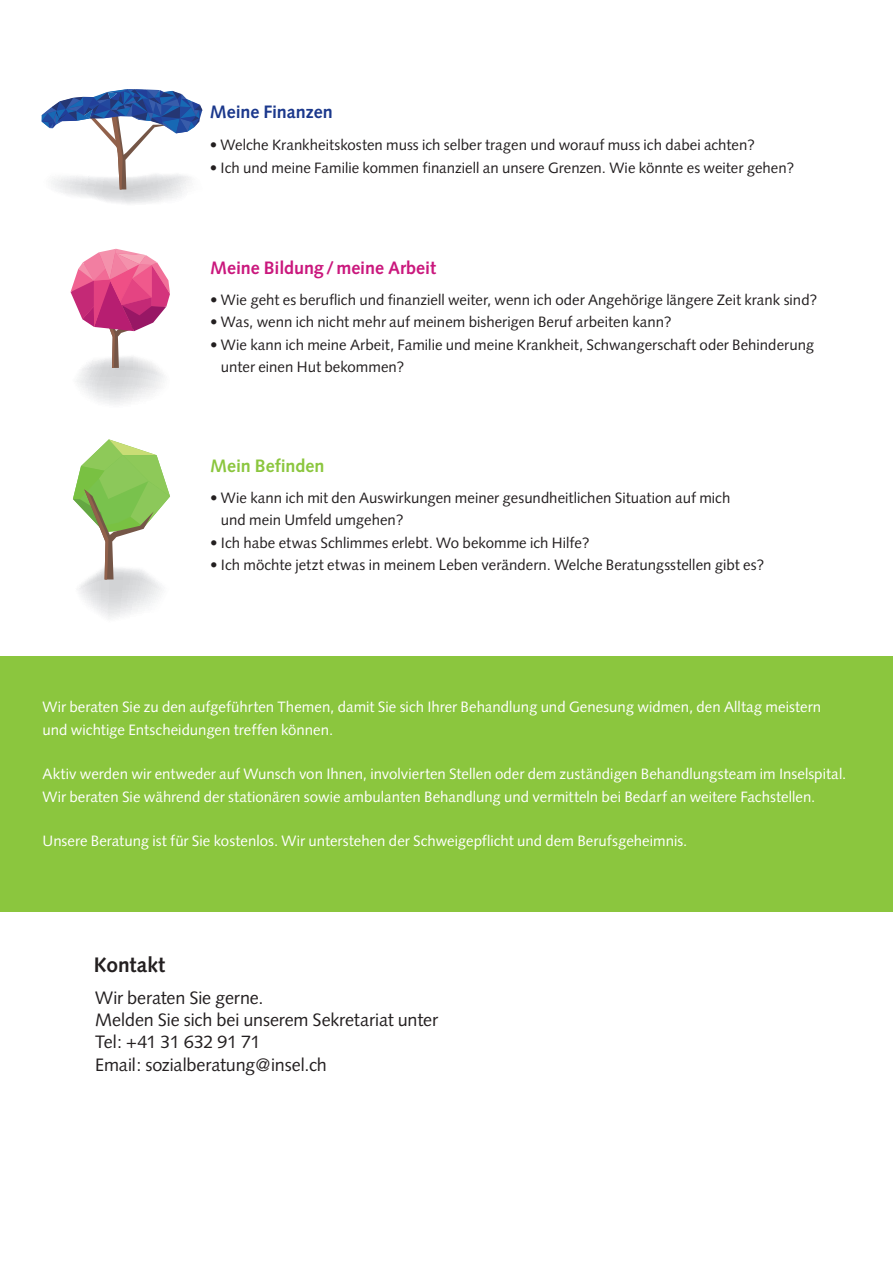
<style>
.page{position:relative;width:893px;height:1263px;background:#fff}
.page>*{position:absolute;margin:0;border:0;box-sizing:border-box;transform-origin:0 0}
.Lauftext{font:700 21px "Syntax";color:#231f20}
.Lauftext_70{font:18px "Syntax";letter-spacing:-.005em;color:#231f20}
.Lauftext-2{font:700 18px "Syntax";letter-spacing:-.005em;color:#ca187d}
.Lauftext_70-2{font:18px "Syntax";letter-spacing:-.035em;color:#231f20}
.Lauftext-3{font:700 18px "Syntax";letter-spacing:-.005em;color:#1b388c}
.Lauftext-4{font:700 18px "Syntax";letter-spacing:-.005em;color:#8bc63e}
.Lauftext-5{font:15px/22.4px "Syntax";color:#231f20}
.Lauftext-6{font:15px/22.4px "Syntax";color:#fff}
</style>
<div class="page">
<svg style="left:73px;top:439px;width:97px;height:180px"></svg>
<svg style="left:71px;top:249px;width:99px;height:156px"></svg>
<div style="left:0;top:656px;width:893px;height:256px;background:#8bc63e"></div>
<svg style="left:42px;top:89px;width:161px;height:115px"></svg>
<p class="Lauftext-3" style="left:210px;top:102px;width:124px">Meine Finanzen</p>
<p class="Lauftext-5" style="left:210px;top:134px;width:547px">• Welche Krankheitskosten muss ich selber tragen und worauf muss ich dabei achten?</p>
<p class="Lauftext-5" style="left:210px;top:156px;width:586px">• Ich und meine Familie kommen finanziell an unsere Grenzen. Wie könnte es weiter gehen?</p>
<p class="Lauftext-2" style="left:210px;top:258px;width:227px">Meine Bildung/meine Arbeit</p>
<p class="Lauftext-5" style="left:210px;top:289px;width:609px">• Wie geht es beruflich und finanziell weiter, wenn ich oder Angehörige längere Zeit krank sind?</p>
<p class="Lauftext-5" style="left:210px;top:311px;width:463px">• Was, wenn ich nicht mehr auf meinem bisherigen Beruf arbeiten kann?</p>
<p class="Lauftext-5" style="left:221px;top:333px;width:595px;text-indent:-11px">• Wie kann ich meine Arbeit, Familie und meine Krankheit, Schwangerschaft oder Behinderung unter einen Hut bekommen?</p>
<p class="Lauftext-4" style="left:210px;top:455px;width:116px">Mein Befinden</p>
<p class="Lauftext-5" style="left:221px;top:486px;width:511px;text-indent:-11px">• Wie kann ich mit den Auswirkungen meiner gesundheitlichen Situation auf mich und mein Umfeld umgehen?</p>
<p class="Lauftext-5" style="left:210px;top:531px;width:381px">• Ich habe etwas Schlimmes erlebt. Wo bekomme ich Hilfe?</p>
<p class="Lauftext-5" style="left:210px;top:554px;width:556px">• Ich möchte jetzt etwas in meinem Leben verändern. Welche Beratungsstellen gibt es?</p>
<p class="Lauftext-6" style="left:43px;top:696px;width:780px">Wir beraten Sie zu den aufgeführten Themen, damit Sie sich Ihrer Behandlung und Genesung widmen, den Alltag meistern und wichtige Entscheidungen treffen können.</p>
<p class="Lauftext-6" style="left:43px;top:763px;width:805px">Aktiv werden wir entweder auf Wunsch von Ihnen, involvierten Stellen oder dem zuständigen Behandlungsteam im Inselspital.<br>Wir beraten Sie während der stationären sowie ambulanten Behandlung und vermitteln bei Bedarf an weitere Fachstellen.</p>
<p class="Lauftext-6" style="left:43px;top:830px;width:646px">Unsere Beratung ist für Sie kostenlos. Wir unterstehen der Schweigepflicht und dem Berufsgeheimnis.</p>
<p class="Lauftext" style="left:94px;top:953px;width:73px">Kontakt</p>
<p class="Lauftext_70" style="left:95px;top:987px;width:170px">Wir beraten Sie gerne.</p>
<p class="Lauftext_70" style="left:95px;top:1009px;width:344px">Melden Sie sich bei unserem Sekretariat unter</p>
<p class="Lauftext_70-2" style="left:95px;top:1031px;width:167px">Tel: +41 31 632 91 71</p>
<p class="Lauftext_70" style="left:95px;top:1054px;width:233px">Email: sozialberatung@insel.ch</p>
</div>
